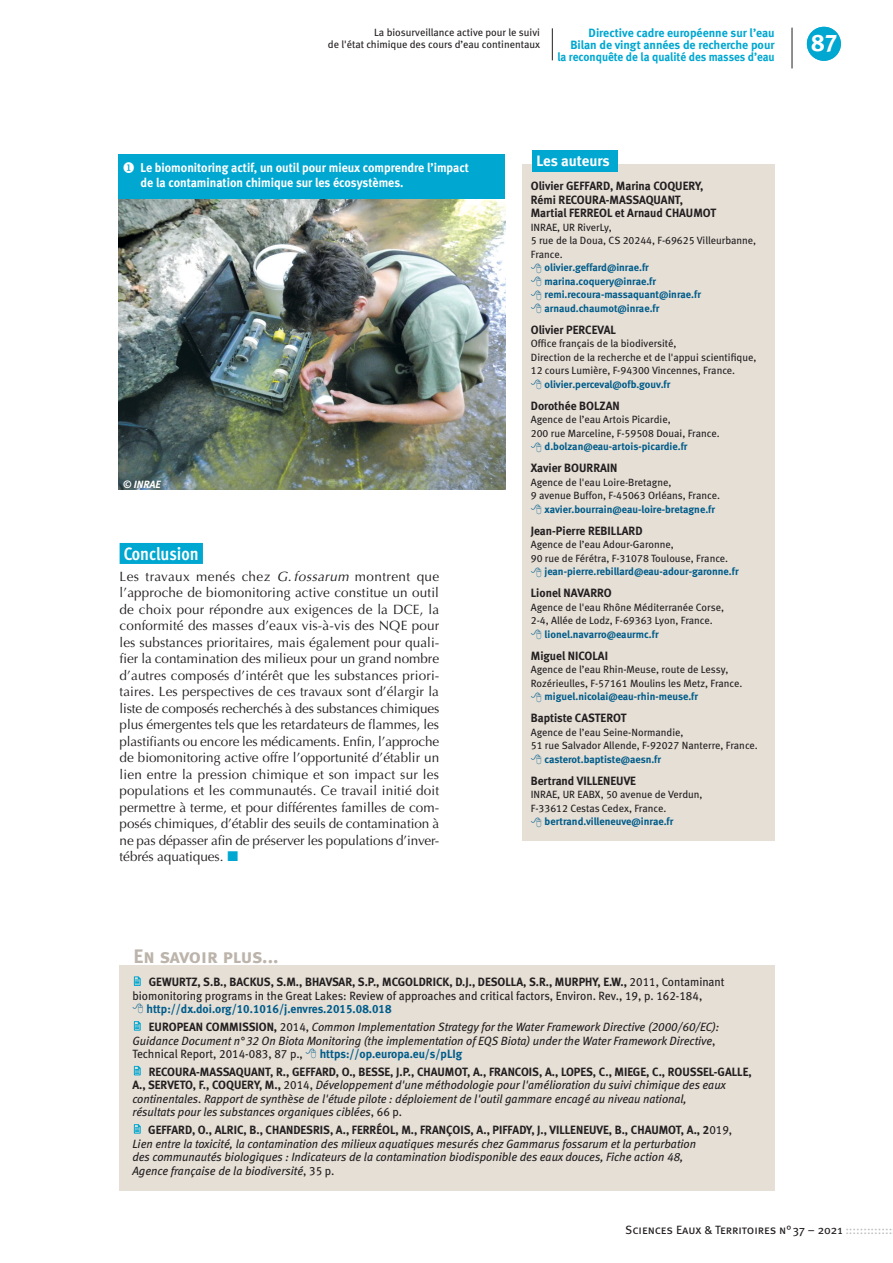
<style>
.page{position:relative;width:893px;height:1263px;background:#fff}
.page>*{position:absolute;margin:0;border:0;box-sizing:border-box;transform-origin:0 0}
.t1{font:24px "Meta Bold Caps Expert";color:#fff}
.t2{font:21px "Meta Bold Caps Expert";color:#fff}
.t3{font:19.5px "Meta Bold LF Caps";letter-spacing:-.015em;color:#bcb4ab}
.H1_bleu{font:700 18px "Meta Cond OT";color:#fff}
.contact-picto{font:15px "Meta Bold LF";letter-spacing:-.005em;color:#fff}
.t4{font:13.5px/16.5px "Optima";letter-spacing:-.005em;color:#231f20;text-align:justify}
.titre_figure{font:12.75px/15px "Meta Bold LF";color:#fff;scale:.95 1}
.Hors_texte{font:italic 12px/13.5px "Meta Book LF";color:#231f20}
.contacts{font:12px/13.5px "Meta Bold LF";color:#231f20}
.t5{font:700 12px/12px "Meta";color:#00a7d1;text-align:right}
.Hors_texte-2{font:12px "Meta Book LF";color:#231f20}
.Hors_texte-3{font:12px "Meta Bold LF";color:#231f20}
.Hors_texte-4{font:12px "Meta Bold LF";color:#005c8a}
.t6{font:12px "Meta Book Caps";letter-spacing:-.005em;color:#231f20}
.contacts-2{font:10.5px/13.5px "Meta Book LF";color:#231f20}
.contacts-3{font:10.5px/13.5px "Meta Bold LF";color:#005c8a}
.roulette_article{font:10.5px/12px "Meta Book LF";color:#231f20;text-align:right}
.crédit_photo{font:italic 10.5px "Meta Bold LF";color:#fff}
.s1{font-style:italic}
.s2{font-family:"Meta Book LF"}
.s3{font-family:"Meta Bold LF";font-style:normal}
.s4{font-style:normal}
.s5{color:#bcbdc0}
</style>
<div class="page">
<div style="left:120px;top:965px;width:655px;height:226px;background:#e5dfd6"></div>
<svg style="left:134px;top:976px;width:7px;height:10px"></svg>
<svg style="left:134px;top:1021px;width:7px;height:9px"></svg>
<svg style="left:134px;top:1066px;width:7px;height:9px"></svg>
<svg style="left:134px;top:1124px;width:7px;height:9px"></svg>
<div style="left:120px;top:543px;width:83px;height:21px;background:#00a7d1"></div>
<div style="left:522px;top:164px;width:253px;height:677px;background:#e5dfd6"></div>
<div style="left:532px;top:150px;width:86px;height:22px;background:#00a7d1"></div>
<div style="left:118px;top:154px;width:387px;height:48px;background:#00a7d1"></div>
<img style="left:118px;top:199px;width:387px;height:291px">
<hr style="left:552px;top:28px;width:1px;height:32px;background:#231f20">
<hr style="left:792px;top:28px;width:1px;height:40px;background:#231f20">
<div style="left:807px;top:27px;width:34px;height:34px;background:#00a7d1;border-radius:50%"></div>
<p class="roulette_article" style="left:328px;top:26px;width:214px">La biosurveillance active pour le suivi<br>de l'état chimique des cours d’eau continentaux</p>
<p class="t5" style="left:557px;top:27px;width:219px">Directive cadre européenne sur l’eau<br>Bilan de vingt années de recherche pour<br>la reconquête de la qualité des masses d’eau</p>
<h1 class="t1" style="left:811px;top:28px;width:28px">87</h1>
<h2 class="t2" style="left:812px;top:31px;width:24px">87</h2>
<p class="titre_figure" style="left:141px;top:160px;width:347px;text-indent:-18px">◆ Le biomonitoring actif, un outil pour mieux comprendre l’impact de la contamination chimique sur les écosystèmes.</p>
<p class="crédit_photo" style="left:123px;top:478px;width:39px">© INRAE</p>
<p class="H1_bleu" style="left:124px;top:542px;width:76px">Conclusion</p>
<p class="t4" style="left:120px;top:568px;width:321px">Les travaux menés chez <span class="s1">G. fossarum</span> montrent que l’approche de biomonitoring active constitue un outil de choix pour répondre aux exigences de la DCE, la conformité des masses d’eaux vis-à-vis des NQE pour les substances prioritaires, mais également pour quali&shy;fier la contamination des milieux pour un grand nombre d’autres composés d’intérêt que les substances priori&shy;taires. Les perspectives de ces travaux sont d’élargir la liste de composés recherchés à des substances chimiques plus émergentes tels que les retardateurs de flammes, les plastifiants ou encore les médicaments. Enfin, l’approche de biomonitoring active offre l’opportunité d’établir un lien entre la pression chimique et son impact sur les populations et les communautés. Ce travail initié doit permettre à terme, et pour différentes familles de com&shy;posés chimiques, d’établir des seuils de contamination à ne pas dépasser afin de préserver les populations d’inver&shy;tébrés aquatiques.</p>
<p class="t3" style="left:133px;top:944px;width:146px">En savoir plus...</p>
<p class="contact-picto" style="left:537px;top:152px;width:75px">Les auteurs</p>
<p class="contacts" style="left:531px;top:179px;width:187px">Olivier GEFFARD, Marina COQUERY,<br>Rémi RECOURA-MASSAQUANT,<br>Martial FERREOL et Arnaud CHAUMOT</p>
<p class="contacts-2" style="left:531px;top:220px;width:227px">INRAE, UR RiverLy,<br>5 rue de la Doua, CS 20244, F-69625 Villeurbanne,<br>France.</p>
<p class="contacts-3" style="left:545px;top:261px;width:158px">olivier.geffard@inrae.fr marina.coquery@inrae.fr remi.recoura-massaquant@inrae.fr arnaud.chaumot@inrae.fr</p>
<p class="contacts" style="left:531px;top:323px;width:87px">Olivier PERCEVAL</p>
<p class="contacts-2" style="left:531px;top:337px;width:147px">Office français de la biodiversité,</p>
<p class="contacts-2" style="left:531px;top:350px;width:227px">Direction de la recherche et de l'appui scientifique,<br>12 cours Lumière, F-94300 Vincennes, France.</p>
<p class="contacts-3" style="left:545px;top:377px;width:127px">olivier.perceval@ofb.gouv.fr</p>
<p class="contacts" style="left:531px;top:399px;width:90px">Dorothée BOLZAN</p>
<p class="contacts-2" style="left:531px;top:413px;width:190px">Agence de l’eau Artois Picardie,<br>200 rue Marceline, F-59508 Douai, France.</p>
<p class="contacts-3" style="left:545px;top:440px;width:144px">d.bolzan@eau-artois-picardie.fr</p>
<p class="contacts" style="left:531px;top:461px;width:88px">Xavier BOURRAIN</p>
<p class="contacts-2" style="left:531px;top:475px;width:191px">Agence de l'eau Loire-Bretagne,<br>9 avenue Buffon, F-45063 Orléans, France.</p>
<p class="contacts-3" style="left:545px;top:502px;width:172px">xavier.bourrain@eau-loire-bretagne.fr</p>
<p class="contacts" style="left:531px;top:524px;width:113px">Jean-Pierre REBILLARD</p>
<p class="contacts-2" style="left:531px;top:538px;width:199px">Agence de l’eau Adour-Garonne,<br>90 rue de Férétra, F-31078 Toulouse, France.</p>
<p class="contacts-3" style="left:545px;top:565px;width:196px">jean-pierre.rebillard@eau-adour-garonne.fr</p>
<p class="contacts" style="left:531px;top:586px;width:83px">Lionel NAVARRO</p>
<p class="contacts-2" style="left:531px;top:600px;width:195px">Agence de l'eau Rhône Méditerranée Corse,<br>2-4, Allée de Lodz, F-69363 Lyon, France.</p>
<p class="contacts-3" style="left:545px;top:627px;width:116px">lionel.navarro@eaurmc.fr</p>
<p class="contacts" style="left:531px;top:649px;width:79px">Miguel NICOLAI</p>
<p class="contacts-2" style="left:531px;top:663px;width:213px">Agence de l’eau Rhin-Meuse, route de Lessy,<br>Rozérieulles, F-57161 Moulins les Metz, France.</p>
<p class="contacts-3" style="left:545px;top:690px;width:155px">miguel.nicolai@eau-rhin-meuse.fr</p>
<p class="contacts" style="left:531px;top:711px;width:97px">Baptiste CASTEROT</p>
<p class="contacts-2" style="left:531px;top:725px;width:228px">Agence de l’eau Seine-Normandie,<br>51 rue Salvador Allende, F-92027 Nanterre, France.</p>
<p class="contacts-3" style="left:545px;top:752px;width:118px">casterot.baptiste@aesn.fr</p>
<p class="contacts" style="left:531px;top:774px;width:107px">Bertrand VILLENEUVE</p>
<p class="contacts-2" style="left:531px;top:788px;width:173px">INRAE, UR EABX, 50 avenue de Verdun,<br>F-33612 Cestas Cedex, France.</p>
<p class="contacts-3" style="left:545px;top:815px;width:130px">bertrand.villeneuve@inrae.fr</p>
<p class="Hors_texte-3" style="left:149px;top:975px;width:577px">GEWURTZ, S.B., BACKUS, S.M., BHAVSAR, S.P., MCGOLDRICK, D.J., DESOLLA, S.R., MURPHY, E.W., <span class="s2">2011, Contaminant</span></p>
<p class="Hors_texte-2" style="left:132px;top:989px;width:571px">biomonitoring programs in the Great Lakes: Review of approaches and critical factors, Environ. Rev., 19, p. 162-184,</p>
<p class="Hors_texte-4" style="left:146px;top:1002px;width:247px">http://dx.doi.org/10.1016/j.envres.2015.08.018</p>
<p class="Hors_texte" style="left:132px;top:1020px;width:588px;text-indent:16px"><span class="s3">EUROPEAN COMMISSION,</span> <span class="s4">2014,</span> Common Implementation Strategy for the Water Framework Directive (2000/60/EC):<br>Guidance Document n°32 On Biota Monitoring (the implementation of EQS Biota) under the Water Framework Directive<span class="s4">,<br>Technical Report, 2014-083, 87 p.,</span></p>
<p class="Hors_texte-4" style="left:320px;top:1047px;width:144px">https://op.europa.eu/s/pLIg</p>
<p class="Hors_texte" style="left:132px;top:1065px;width:621px;text-indent:16px"><span class="s3">RECOURA-MASSAQUANT, R., GEFFARD, O., BESSE, J.P., CHAUMOT, A., FRANCOIS, A., LOPES, C., MIEGE, C., ROUSSEL-GALLE, A., SERVETO, F., COQUERY, M.,</span> <span class="s4">2014,</span> Développement d'une méthodologie pour l'amélioration du suivi chimique des eaux continentales. Rapport de synthèse de l'étude pilote : déploiement de l'outil gammare encagé au niveau national,<br>résultats pour les substances organiques ciblées<span class="s4">, 66 p.</span></p>
<p class="Hors_texte" style="left:132px;top:1123px;width:601px;text-indent:16px"><span class="s3">GEFFARD, O., ALRIC, B., CHANDESRIS, A., FERRÉOL, M., FRANÇOIS, A., PIFFADY, J., VILLENEUVE, B., CHAUMOT, A., 2</span><span class="s4">019, </span>Lien entre la toxicité, la contamination des milieux aquatiques mesurés chez Gammarus fossarum et la perturbation<br>des communautés biologiques : Indicateurs de la contamination biodisponible des eaux douces, Fiche action 48,<br>Agence française de la biodiversité<span class="s4">, 35 p.</span></p>
<p class="t6" style="left:625px;top:1223px;width:269px">Sciences Eaux &amp; Territoires n°37 – 2021 <span class="s5">:::::::::::::</span></p>
</div>
